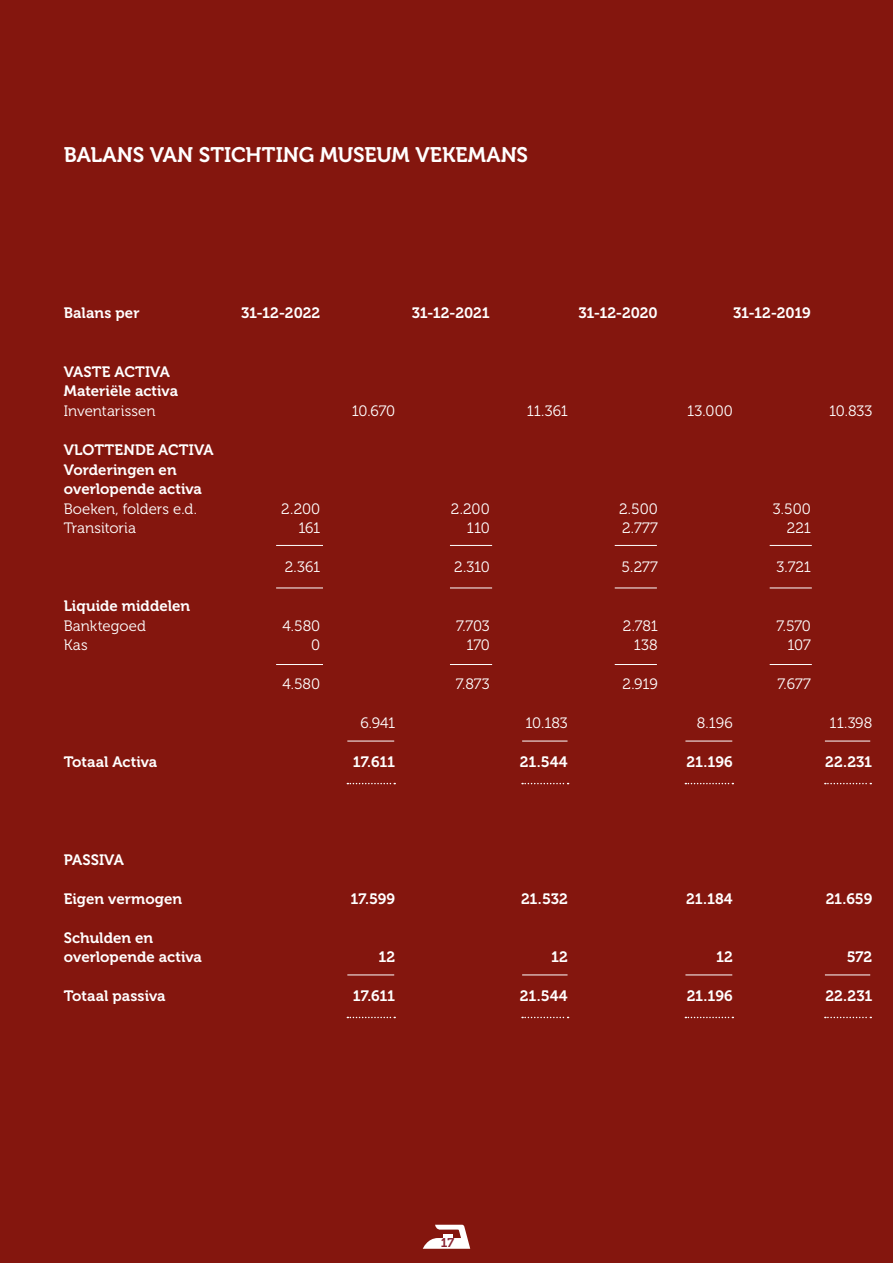
<style>
.page{position:relative;width:893px;height:1263px;background:#84160e}
.page>*{position:absolute;margin:0;border:0;box-sizing:border-box;transform-origin:0 0}
.t1{font:21px "Museo 700";letter-spacing:-.005em;color:#fff}
.t2{font:15px/19.5px "Museo 700";color:#fff}
.t3{font:15px "Museo 300";letter-spacing:-.005em;color:#fff}
.t4{font:12.6px "Museo 700";color:#8a2432}
</style>
<div class="page">
<svg style="left:423px;top:1225px;width:47px;height:24px"></svg>
<hr style="left:276px;top:545px;width:47px;height:1px;background:#fff">
<hr style="left:276px;top:588px;width:47px;height:1px;background:#fff">
<hr style="left:276px;top:664px;width:47px;height:1px;background:#fff">
<hr style="left:347px;top:741px;width:47px;height:1px;background:#fff">
<hr style="left:347px;top:974px;width:47px;height:1px;background:#fff">
<svg style="left:347px;top:783px;width:48px;height:1px"></svg>
<svg style="left:347px;top:1017px;width:48px;height:1px"></svg>
<hr style="left:450px;top:545px;width:42px;height:1px;background:#fff">
<hr style="left:450px;top:588px;width:42px;height:1px;background:#fff">
<hr style="left:450px;top:664px;width:42px;height:1px;background:#fff">
<hr style="left:522px;top:741px;width:45px;height:1px;background:#fff">
<hr style="left:522px;top:974px;width:45px;height:1px;background:#fff">
<svg style="left:522px;top:783px;width:47px;height:1px"></svg>
<svg style="left:522px;top:1017px;width:47px;height:1px"></svg>
<hr style="left:615px;top:545px;width:42px;height:1px;background:#fff">
<hr style="left:615px;top:588px;width:42px;height:1px;background:#fff">
<hr style="left:615px;top:664px;width:42px;height:1px;background:#fff">
<hr style="left:685px;top:741px;width:47px;height:1px;background:#fff">
<hr style="left:685px;top:974px;width:47px;height:1px;background:#fff">
<svg style="left:685px;top:783px;width:48px;height:1px"></svg>
<svg style="left:685px;top:1017px;width:48px;height:1px"></svg>
<hr style="left:770px;top:545px;width:42px;height:1px;background:#fff">
<hr style="left:770px;top:588px;width:42px;height:1px;background:#fff">
<hr style="left:770px;top:664px;width:42px;height:1px;background:#fff">
<hr style="left:825px;top:741px;width:45px;height:1px;background:#fff">
<hr style="left:825px;top:974px;width:45px;height:1px;background:#fff">
<svg style="left:825px;top:783px;width:46px;height:1px"></svg>
<svg style="left:825px;top:1017px;width:46px;height:1px"></svg>
<h1 class="t1" style="left:64px;top:144px;width:466px">BALANS VAN STICHTING MUSEUM VEKEMANS</h1>
<p class="t2" style="left:64px;top:304px;width:77px">Balans per</p>
<p class="t2" style="left:241px;top:304px;width:81px">31-12-2022</p>
<p class="t2" style="left:412px;top:304px;width:80px">31-12-2021</p>
<p class="t2" style="left:578px;top:304px;width:81px">31-12-2020</p>
<p class="t2" style="left:733px;top:304px;width:79px">31-12-2019</p>
<p class="t2" style="left:64px;top:362px;width:116px">VASTE ACTIVA<br>Materiële activa</p>
<p class="t3" style="left:64px;top:403px;width:93px">Inventarissen</p>
<p class="t3" style="left:352px;top:403px;width:45px">10.670</p>
<p class="t3" style="left:527px;top:403px;width:43px">11.361</p>
<p class="t3" style="left:687px;top:403px;width:47px">13.000</p>
<p class="t3" style="left:829px;top:403px;width:45px">10.833</p>
<p class="t2" style="left:64px;top:440px;width:151px">VLOTTENDE ACTIVA<br>Vorderingen en overlopende activa</p>
<p class="t3" style="left:64px;top:500px;width:135px">Boeken, folders e.d.</p>
<p class="t3" style="left:281px;top:500px;width:40px">2.200</p>
<p class="t3" style="left:451px;top:500px;width:40px">2.200</p>
<p class="t3" style="left:619px;top:500px;width:40px">2.500</p>
<p class="t3" style="left:773px;top:500px;width:39px">3.500</p>
<p class="t3" style="left:64px;top:520px;width:74px">Transitoria</p>
<p class="t3" style="left:298px;top:520px;width:23px">161</p>
<p class="t3" style="left:467px;top:520px;width:24px">110</p>
<p class="t3" style="left:622px;top:520px;width:37px">2.777</p>
<p class="t3" style="left:787px;top:520px;width:25px">221</p>
<p class="t3" style="left:285px;top:559px;width:37px">2.361</p>
<p class="t3" style="left:454px;top:559px;width:37px">2.310</p>
<p class="t3" style="left:622px;top:559px;width:38px">5.277</p>
<p class="t3" style="left:777px;top:559px;width:36px">3.721</p>
<p class="t2" style="left:64px;top:596px;width:128px">Liquide middelen</p>
<p class="t3" style="left:64px;top:617px;width:84px">Banktegoed</p>
<p class="t3" style="left:282px;top:617px;width:39px">4.580</p>
<p class="t3" style="left:456px;top:617px;width:35px">7.703</p>
<p class="t3" style="left:623px;top:617px;width:36px">2.781</p>
<p class="t3" style="left:777px;top:617px;width:36px">7.570</p>
<p class="t3" style="left:64px;top:637px;width:25px">Kas</p>
<p class="t3" style="left:311px;top:637px;width:11px">0</p>
<p class="t3" style="left:466px;top:637px;width:25px">170</p>
<p class="t3" style="left:634px;top:637px;width:25px">138</p>
<p class="t3" style="left:788px;top:637px;width:25px">107</p>
<p class="t3" style="left:282px;top:676px;width:39px">4.580</p>
<p class="t3" style="left:456px;top:676px;width:35px">7.873</p>
<p class="t3" style="left:622px;top:676px;width:37px">2.919</p>
<p class="t3" style="left:777px;top:676px;width:35px">7.677</p>
<p class="t3" style="left:360px;top:715px;width:36px">6.941</p>
<p class="t3" style="left:526px;top:715px;width:44px">10.183</p>
<p class="t3" style="left:697px;top:715px;width:37px">8.196</p>
<p class="t3" style="left:830px;top:715px;width:44px">11.398</p>
<p class="t2" style="left:64px;top:752px;width:95px">Totaal Activa</p>
<p class="t2" style="left:353px;top:752px;width:44px">17.611</p>
<p class="t2" style="left:520px;top:752px;width:49px">21.544</p>
<p class="t2" style="left:687px;top:752px;width:48px">21.196</p>
<p class="t2" style="left:825px;top:752px;width:48px">22.231</p>
<p class="t2" style="left:64px;top:850px;width:62px">PASSIVA</p>
<p class="t2" style="left:64px;top:889px;width:120px">Eigen vermogen</p>
<p class="t2" style="left:351px;top:889px;width:46px">17.599</p>
<p class="t2" style="left:521px;top:889px;width:48px">21.532</p>
<p class="t2" style="left:686px;top:889px;width:48px">21.184</p>
<p class="t2" style="left:826px;top:889px;width:48px">21.659</p>
<p class="t2" style="left:64px;top:928px;width:140px">Schulden en overlopende activa</p>
<p class="t2" style="left:379px;top:947px;width:18px">12</p>
<p class="t2" style="left:551px;top:947px;width:18px">12</p>
<p class="t2" style="left:716px;top:947px;width:18px">12</p>
<p class="t2" style="left:847px;top:947px;width:27px">572</p>
<p class="t2" style="left:64px;top:986px;width:103px">Totaal passiva</p>
<p class="t2" style="left:353px;top:986px;width:44px">17.611</p>
<p class="t2" style="left:520px;top:986px;width:49px">21.544</p>
<p class="t2" style="left:687px;top:986px;width:48px">21.196</p>
<p class="t2" style="left:825px;top:986px;width:48px">22.231</p>
<p class="t4" style="left:441px;top:1235px;width:15px">17</p>
</div>
